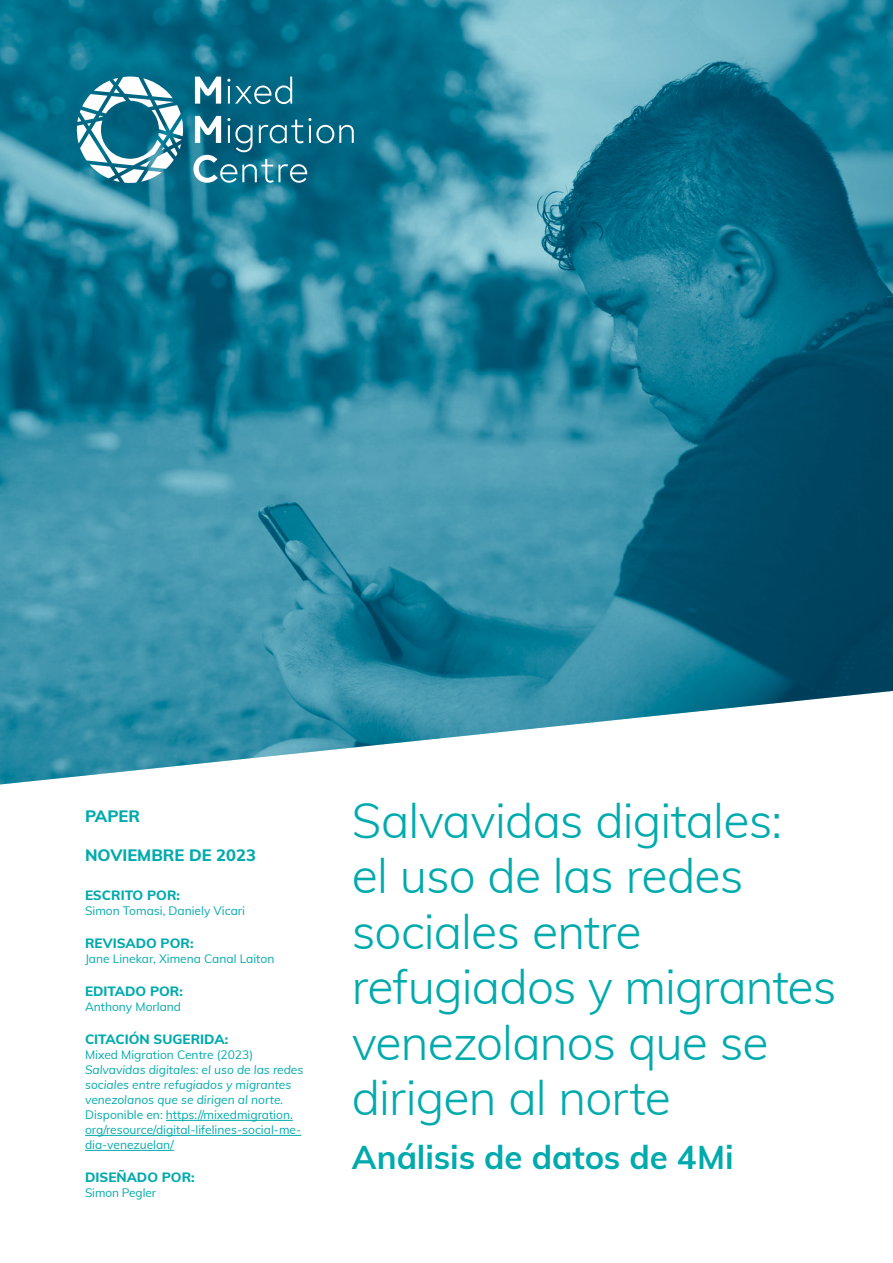
<style>
.page{position:relative;width:893px;height:1263px;background:#fff}
.page>*{position:absolute;margin:0;border:0;box-sizing:border-box;transform-origin:0 0}
.t1{font:300 48px/55.5px "Muli";letter-spacing:-.02em;color:#00aaad}
.t2{font:700 33px "Muli";letter-spacing:-.005em;color:#00aaad}
.t3{font:800 16.5px "Muli";color:#00aaad}
.t4{font:800 13.5px "Muli";color:#00aaad}
.t5{font:12px/15px "Muli";color:#00aaad}
.t6{font:italic 12px/15px "Muli";color:#00aaad}
</style>
<div class="page">
<img style="left:0;top:0;width:893px;height:784px">
<hr style="left:166px;top:1120px;width:127px;height:1px;background:#00aaad">
<hr style="left:85px;top:1135px;width:216px;height:1px;background:#00aaad">
<hr style="left:85px;top:1150px;width:89px;height:1px;background:#00aaad">
<svg style="left:77px;top:77px;width:106px;height:106px"></svg>
<svg style="left:227px;top:77px;width:65px;height:27px;background:#35859c"></svg>
<svg style="left:195px;top:77px;width:26px;height:27px"></svg>
<svg style="left:193px;top:116px;width:161px;height:67px;background:#2d7f97"></svg>
<h3 class="t3" style="left:85px;top:804px;width:57px">PAPER</h3>
<h3 class="t3" style="left:85px;top:843px;width:172px">NOVIEMBRE DE 2023</h3>
<p class="t4" style="left:85px;top:886px;width:97px">ESCRITO POR:</p>
<p class="t5" style="left:85px;top:903px;width:162px">Simon Tomasi, Daniely Vicari</p>
<p class="t4" style="left:85px;top:934px;width:110px">REVISADO POR:</p>
<p class="t5" style="left:85px;top:951px;width:191px">Jane Linekar, Ximena Canal Laiton</p>
<p class="t4" style="left:85px;top:982px;width:99px">EDITADO POR:</p>
<p class="t5" style="left:85px;top:999px;width:98px">Anthony Morland</p>
<p class="t4" style="left:85px;top:1030px;width:145px">CITACIÓN SUGERIDA:</p>
<p class="t5" style="left:85px;top:1047px;width:170px">Mixed Migration Centre (2023)</p>
<p class="t6" style="left:85px;top:1062px;width:220px">Salvavidas digitales: el uso de las redes sociales entre refugiados y migrantes venezolanos que se dirigen al norte.</p>
<p class="t5" style="left:85px;top:1107px;width:218px">Disponible en: https://mixedmigration. org/resource/digital-lifelines-social-me&shy;dia-venezuelan/</p>
<p class="t4" style="left:85px;top:1168px;width:111px">DISEÑADO POR:</p>
<p class="t5" style="left:85px;top:1185px;width:72px">Simon Pegler</p>
<h1 class="t1" style="left:352px;top:791px;width:486px">Salvavidas digitales:<br>el uso de las redes sociales entre refugiados y migrantes venezolanos que se dirigen al norte</h1>
<h2 class="t2" style="left:352px;top:1133px;width:383px">Análisis de datos de 4Mi</h2>
</div>
